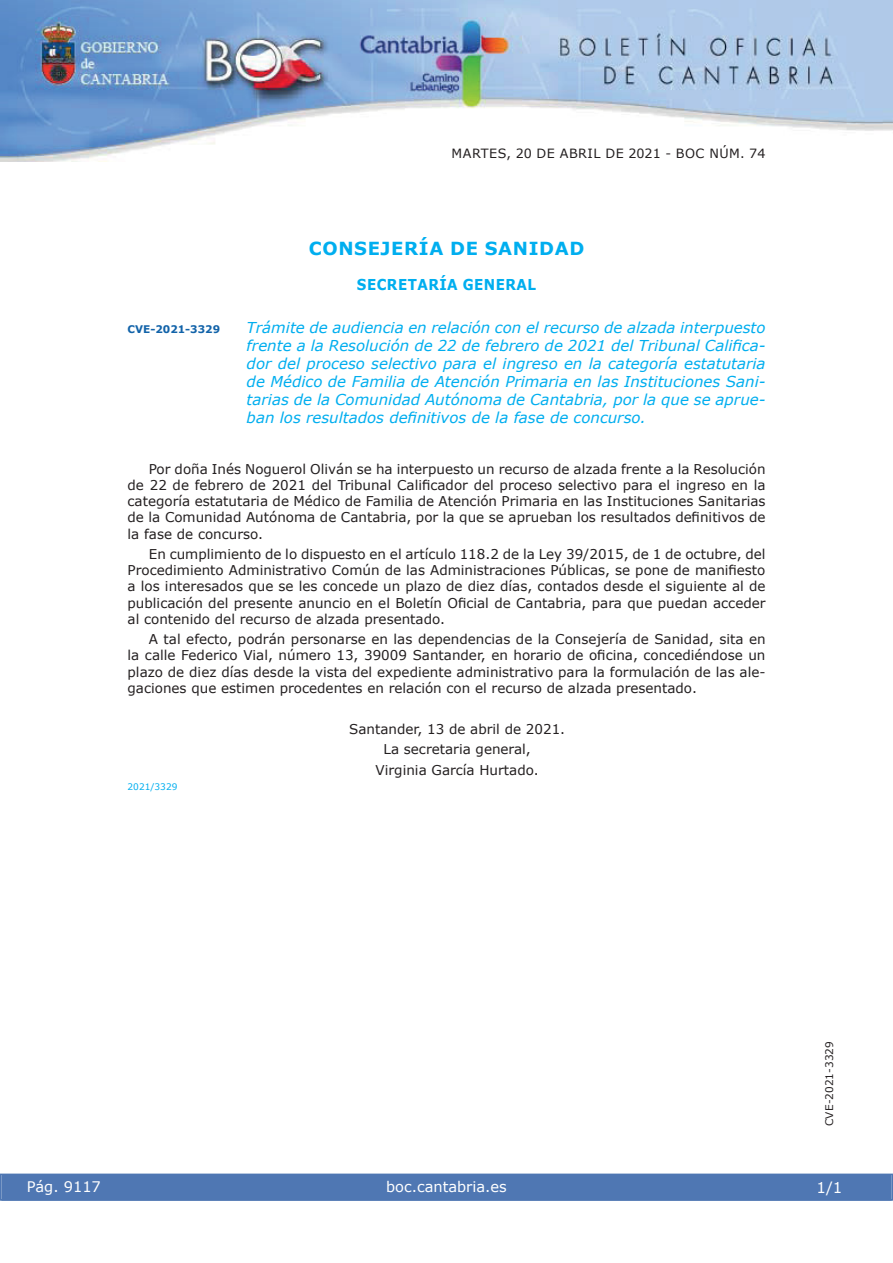
<style>
.page{position:relative;width:893px;height:1263px;background:#fff}
.page>*{position:absolute;margin:0;border:0;box-sizing:border-box;transform-origin:0 0}
.t1{font:700 18px "Verdana";letter-spacing:.035em;color:#00aeef}
.t2{font:italic 15px/18px "Verdana";color:#00aeef;text-align:justify}
.t3{font:700 15px "Verdana";letter-spacing:.035em;color:#00aeef;scale:.9 1}
.t4{font:15px "Verdana";color:#fff}
.t5{font:14.55px "Verdana";color:#fff}
.t6{font:13.5px/16.2px "Verdana";color:#231f20;text-align:justify}
.t7{font:12.75px "Verdana";letter-spacing:.035em;color:#231f20}
.t8{font:10.5px "Verdana";color:#231f20}
.t9{font:700 10.5px "Verdana";color:#1263a9}
.t10{font:9px "Verdana";color:#00aeef}
</style>
<div class="page">
<img style="left:0;top:0;width:893px;height:161px">
<div style="left:1px;top:1174px;width:890px;height:27px;background:#4f77b3"></div>
<div style="left:0;top:1174px;width:893px;height:27px;border:1px solid #4f77b3"></div>
<p class="t7" style="left:452px;top:145px;width:315px">MARTES, 20 DE ABRIL DE 2021 - BOC NÚM. 74</p>
<h1 class="t1" style="left:309px;top:237px;width:277px">CONSEJERÍA DE SANIDAD</h1>
<p class="t3" style="left:357px;top:275px;width:201px">SECRETARÍA GENERAL</p>
<p class="t9" style="left:128px;top:323px;width:94px">CVE-2021-3329</p>
<p class="t2" style="left:247px;top:319px;width:520px">Trámite de audiencia en relación con el recurso de alzada interpuesto frente a la Resolución de 22 de febrero de 2021 del Tribunal Califica&shy;dor del proceso selectivo para el ingreso en la categoría estatutaria de Médico de Familia de Atención Primaria en las Instituciones Sani&shy;tarias de la Comunidad Autónoma de Cantabria, por la que se aprue&shy;ban los resultados definitivos de la fase de concurso.</p>
<p class="t6" style="left:128px;top:460px;width:639px;text-indent:21px">Por doña Inés Noguerol Oliván se ha interpuesto un recurso de alzada frente a la Resolución de 22 de febrero de 2021 del Tribunal Calificador del proceso selectivo para el ingreso en la categoría estatutaria de Médico de Familia de Atención Primaria en las Instituciones Sanitarias de la Comunidad Autónoma de Cantabria, por la que se aprueban los resultados definitivos de la fase de concurso.</p>
<p class="t6" style="left:128px;top:545px;width:639px;text-indent:21px">En cumplimiento de lo dispuesto en el artículo 118.2 de la Ley 39/2015, de 1 de octubre, del Procedimiento Administrativo Común de las Administraciones Públicas, se pone de manifiesto a los interesados que se les concede un plazo de diez días, contados desde el siguiente al de publicación del presente anuncio en el Boletín Oficial de Cantabria, para que puedan acceder al contenido del recurso de alzada presentado.</p>
<p class="t6" style="left:128px;top:631px;width:639px;text-indent:21px">A tal efecto, podrán personarse en las dependencias de la Consejería de Sanidad, sita en la calle Federico Vial, número 13, 39009 Santander, en horario de oficina, concediéndose un plazo de diez días desde la vista del expediente administrativo para la formulación de las ale&shy;gaciones que estimen procedentes en relación con el recurso de alzada presentado.</p>
<p class="t6" style="left:349px;top:718px;width:217px;line-height:20.4px;text-align:center">Santander, 13 de abril de 2021.<br>La secretaria general,<br>Virginia García Hurtado.</p>
<p class="t10" style="left:128px;top:781px;width:51px">2021/3329</p>
<p class="t5" style="left:27px;top:1177px;width:76px">Pág. 9117</p>
<p class="t5" style="left:386px;top:1178px;width:122px">boc.cantabria.es</p>
<p class="t8" style="left:823px;top:1126px;width:87px;rotate:-90deg">CVE-2021-3329</p>
<p class="t4" style="left:816px;top:1178px;width:27px">1/1</p>
</div>
